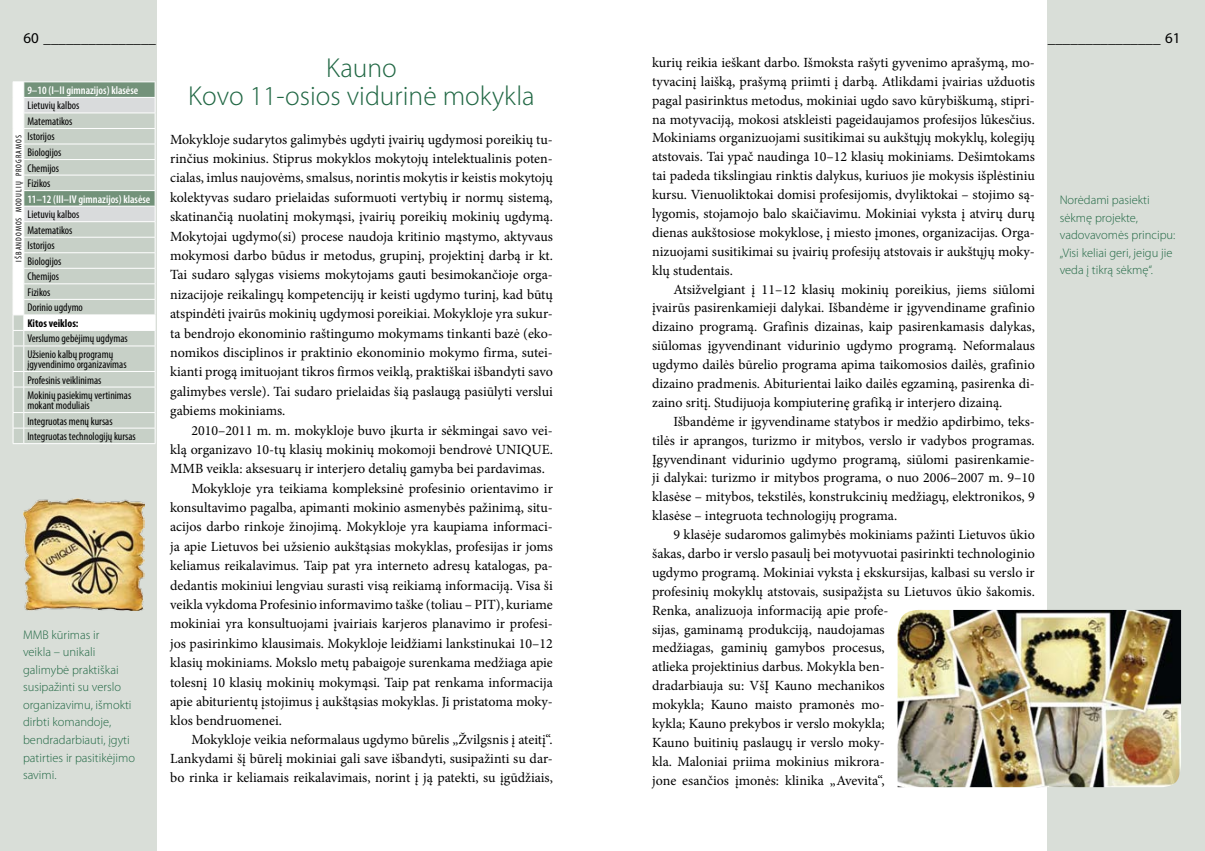
<style>
.page{position:relative;width:1205px;height:851px;background:#fff}
.page>*{position:absolute;margin:0;border:0;box-sizing:border-box;transform-origin:0 0}
.t1{font:300 27.5px/27.5px "Myriad Pro";color:#206743;text-align:center}
.t2{font:15px "Myriad Pro";color:#000}
.t3{font:14px/18.9px "Minion Pro";color:#000;text-align:justify}
.t4{font:300 12.5px/17.5px "Myriad Pro";color:#206743}
.t5{font:condensed 11.25px/15.5px "Myriad Pro";color:#000}
.t6{font:600 condensed 11.25px "Myriad Pro";color:#fff}
.t7{font:700 condensed 11.25px "Myriad Pro";color:#000}
.t8{font:condensed 8.38px "Myriad Pro";letter-spacing:.12em;color:#000}
</style>
<div class="page">
<div style="left:0;top:0;width:156px;height:850px;background:#d9ded8"></div>
<div style="left:1048px;top:0;width:157px;height:850px;background:#d9ded8"></div>
<svg style="left:13px;top:81px;width:143px;height:363px;background:#cad3cb"></svg>
<hr style="left:24px;top:443px;width:131px;height:1px;background:#fff">
<img style="left:897px;top:609px;width:284px;height:178px">
<img style="left:23px;top:498px;width:121px;height:112px">
<p class="t2" style="left:23px;top:29px;width:134px">60 _______________</p>
<p class="t2" style="left:1048px;top:29px;width:134px">_______________ 61</p>
<h1 class="t1" style="left:188px;top:55px;width:348px">Kauno<br>Kovo 11-osios vidurinė mokykla</h1>
<p class="t3" style="left:170px;top:129px;width:384px;line-height:19.4px">Mokykloje sudarytos galimybės ugdyti įvairių ugdymosi poreikių tu&shy;rinčius mokinius. Stiprus mokyklos mokytojų intelektualinis poten&shy;cialas, imlus naujovėms, smalsus, norintis mokytis ir keistis mokytojų kolektyvas sudaro prielaidas suformuoti vertybių ir normų sistemą, skatinančią nuolatinį mokymąsi, įvairių poreikių mokinių ugdymą.<br>Mokytojai ugdymo(si) procese naudoja kritinio mąstymo, aktyvaus mokymosi darbo būdus ir metodus, grupinį, projektinį darbą ir kt.<br>Tai sudaro sąlygas visiems mokytojams gauti besimokančioje orga&shy;nizacijoje reikalingų kompetencijų ir keisti ugdymo turinį, kad būtų atspindėti įvairūs mokinių ugdymosi poreikiai. Mokykloje yra sukur&shy;ta bendrojo ekonominio raštingumo mokymams tinkanti bazė (eko&shy;nomikos disciplinos ir praktinio ekonominio mokymo firma, sutei&shy;kianti progą imituojant tikros firmos veiklą, praktiškai išbandyti savo galimybes versle). Tai sudaro prielaidas šią paslaugą pasiūlyti verslui gabiems mokiniams.</p>
<p class="t3" style="left:191px;top:420px;width:363px">2010–2011 m. m. mokykloje buvo įkurta ir sėkmingai savo vei-</p>
<p class="t3" style="left:170px;top:440px;width:384px">klą organizavo 10-tų klasių mokinių mokomoji bendrovė UNIQUE.</p>
<p class="t3" style="left:170px;top:459px;width:376px">MMB veikla: aksesuarų ir interjero detalių gamyba bei pardavimas.</p>
<p class="t3" style="left:191px;top:478px;width:363px">Mokykloje yra teikiama kompleksinė profesinio orientavimo ir</p>
<p class="t3" style="left:170px;top:498px;width:384px">konsultavimo pagalba, apimanti mokinio asmenybės pažinimą, situ-</p>
<p class="t3" style="left:170px;top:517px;width:384px">acijos darbo rinkoje žinojimą. Mokykloje yra kaupiama informaci-</p>
<p class="t3" style="left:170px;top:537px;width:384px">ja apie Lietuvos bei užsienio aukštąsias mokyklas, profesijas ir joms</p>
<p class="t3" style="left:170px;top:556px;width:384px">keliamus reikalavimus. Taip pat yra interneto adresų katalogas, pa-</p>
<p class="t3" style="left:170px;top:575px;width:384px">dedantis mokiniui lengviau surasti visą reikiamą informaciją. Visa ši</p>
<p class="t3" style="left:170px;top:595px;width:384px">veikla vykdoma Profesinio informavimo taške (toliau – PIT), kuriame</p>
<p class="t3" style="left:170px;top:614px;width:384px">mokiniai yra konsultuojami įvairiais karjeros planavimo ir profesi-</p>
<p class="t3" style="left:170px;top:634px;width:384px">jos pasirinkimo klausimais. Mokykloje leidžiami lankstinukai 10–12</p>
<p class="t3" style="left:170px;top:653px;width:384px">klasių mokiniams. Mokslo metų pabaigoje surenkama medžiaga apie</p>
<p class="t3" style="left:170px;top:672px;width:384px">tolesnį 10 klasių mokinių mokymąsi. Taip pat renkama informacija</p>
<p class="t3" style="left:170px;top:692px;width:384px">apie abiturientų įstojimus į aukštąsias mokyklas. Ji pristatoma moky-</p>
<p class="t3" style="left:170px;top:711px;width:113px">klos bendruomenei.</p>
<p class="t3" style="left:191px;top:730px;width:363px">Mokykloje veikia neformalaus ugdymo būrelis „Žvilgsnis į ateitį“.</p>
<p class="t3" style="left:170px;top:749px;width:384px">Lankydami šį būrelį mokiniai gali save išbandyti, susipažinti su dar-</p>
<p class="t3" style="left:170px;top:768px;width:384px">bo rinka ir keliamais reikalavimais, norint į ją patekti, su įgūdžiais,</p>
<p class="t3" style="left:652px;top:53px;width:384px">kurių reikia ieškant darbo. Išmoksta rašyti gyvenimo aprašymą, mo&shy;tyvacinį laišką, prašymą priimti į darbą. Atlikdami įvairias užduotis pagal pasirinktus metodus, mokiniai ugdo savo kūrybiškumą, stipri&shy;na motyvaciją, mokosi atskleisti pageidaujamos profesijos lūkesčius.<br>Mokiniams organizuojami susitikimai su aukštųjų mokyklų, kolegijų atstovais. Tai ypač naudinga 10–12 klasių mokiniams. Dešimtokams tai padeda tikslingiau rinktis dalykus, kuriuos jie mokysis išplėstiniu kursu. Vienuoliktokai domisi profesijomis, dvyliktokai – stojimo są&shy;lygomis, stojamojo balo skaičiavimu. Mokiniai vyksta į atvirų durų dienas aukštosiose mokyklose, į miesto įmones, organizacijas. Orga&shy;nizuojami susitikimai su įvairių profesijų atstovais ir aukštųjų moky&shy;klų studentais.</p>
<p class="t3" style="left:652px;top:280px;width:384px;text-indent:21px">Atsižvelgiant į 11–12 klasių mokinių poreikius, jiems siūlomi įvairūs pasirenkamieji dalykai. Išbandėme ir įgyvendiname grafinio dizaino programą. Grafinis dizainas, kaip pasirenkamasis dalykas, siūlomas įgyvendinant vidurinio ugdymo programą. Neformalaus ugdymo dailės būrelio programa apima taikomosios dailės, grafinio dizaino pradmenis. Abiturientai laiko dailės egzaminą, pasirenka di&shy;zaino sritį. Studijuoja kompiuterinę grafiką ir interjero dizainą.</p>
<p class="t3" style="left:652px;top:412px;width:384px;text-indent:21px">Išbandėme ir įgyvendiname statybos ir medžio apdirbimo, teks&shy;tilės ir aprangos, turizmo ir mitybos, verslo ir vadybos programas.<br>Įgyvendinant vidurinio ugdymo programą, siūlomi pasirenkamie&shy;ji dalykai: turizmo ir mitybos programa, o nuo 2006–2007 m. 9–10 klasėse – mitybos, tekstilės, konstrukcinių medžiagų, elektronikos, 9 klasėse – integruota technologijų programa.</p>
<p class="t3" style="left:652px;top:525px;width:384px;text-align:left;text-indent:21px">9 klasėje sudaromos galimybės mokiniams pažinti Lietuvos ūkio šakas, darbo ir verslo pasaulį bei motyvuotai pasirinkti technologinio ugdymo programą. Mokiniai vyksta į ekskursijas, kalbasi su verslo ir profesinių mokyklų atstovais, susipažįsta su Lietuvos ūkio šakomis.<br>Renka, analizuoja informaciją apie profe-<br>sijas, gaminamą produkciją, naudojamas<br>medžiagas, gaminių gamybos procesus,<br>atlieka projektinius darbus. Mokykla ben-<br>dradarbiauja su: VšĮ Kauno mechanikos<br>mokykla; Kauno maisto pramonės mo-<br>kykla; Kauno prekybos ir verslo mokykla;<br>Kauno buitinių paslaugų ir verslo moky-<br>kla. Maloniai priima mokinius mikrora-<br>jone esančios įmonės: klinika „Avevita“,</p>
<p class="t6" style="left:27px;top:84px;width:112px">9–10 (I–II gimnazijos) klasėse</p>
<p class="t5" style="left:27px;top:98px;width:54px">lietuvių kalbos matematikos istorijos biologijos chemijos fizikos</p>
<p class="t6" style="left:27px;top:193px;width:125px">11–12 (III–IV gimnazijos) klasėse</p>
<p class="t5" style="left:27px;top:206px;width:57px">lietuvių kalbos matematikos istorijos biologijos chemijos fizikos<br>Dorinio ugdymo</p>
<p class="t7" style="left:27px;top:316px;width:53px">Kitos veiklos:</p>
<p class="t5" style="left:27px;top:331px;width:102px">Verslumo gebėjimų ugdymas<br>Užsienio kalbų programų</p>
<p class="t5" style="left:27px;top:356px;width:105px">įgyvendinimo organizavimas<br>Profesinis veiklinimas<br>Mokinių pasiekimų vertinimas</p>
<p class="t5" style="left:27px;top:397px;width:110px">mokant moduliais<br>Integruotas menų kursas<br>Integruotas technologijų kursas</p>
<p class="t8" style="left:14px;top:261px;width:127px;rotate:-90deg">Išbandomos MODULIŲ programos</p>
<p class="t4" style="left:1059px;top:192px;width:117px">Norėdami pasiekti sėkmę projekte, vadovavomės principu: „Visi keliai geri, jeigu jie veda į tikrą sėkmę“.</p>
<p class="t4" style="left:23px;top:626px;width:114px;text-indent:28px">kūrimas ir<br>veikla – unikali galimybė praktiškai susipažinti su verslo organizavimu, išmokti dirbti komandoje, bendradarbiauti, įgyti patirties ir pasitikėjimo savimi.</p>
<p class="t4" style="left:23px;top:626px;width:10px">MMB</p>
</div>
